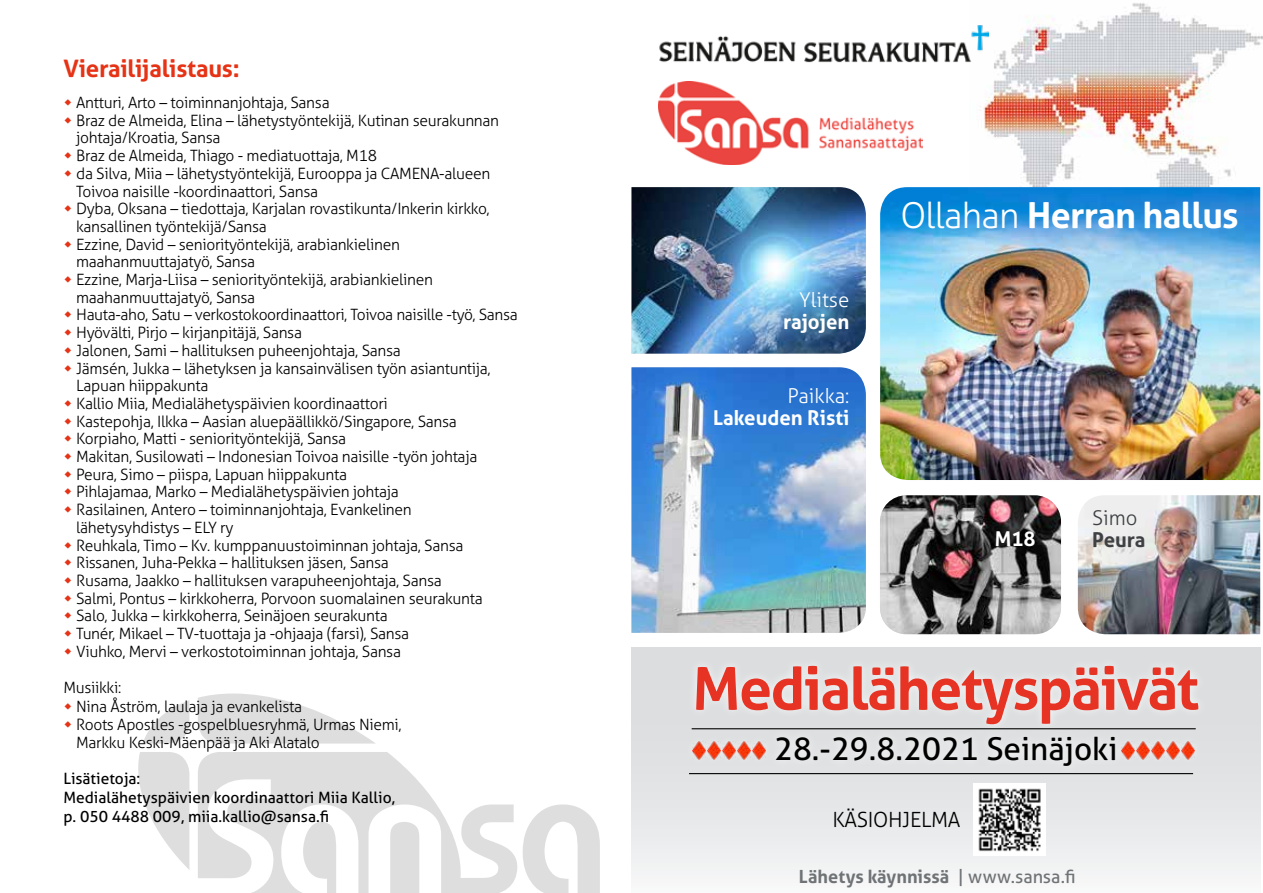
<style>
.page{position:relative;width:1263px;height:893px;background:#fff}
.page>*{position:absolute;margin:0;border:0;box-sizing:border-box;transform-origin:0 0}
.t1{font:700 58.8px "Aller";letter-spacing:-.025em;color:#e63323}
.t2{font:700 35.85px "Aller";letter-spacing:-.02em;color:#fff}
.t3{font:31.65px "Aller";color:#000}
.t4{font:700 24px "Aller";letter-spacing:-.01em;color:#e63316}
.t5{font:300 21px "Aller";letter-spacing:-.015em;color:#000}
.t6{font:700 20.4px "Aller";color:#fff}
.t7{font:300 20.4px "Aller";color:#fff}
.t8{font:700 20.4px "Aller";letter-spacing:-.005em;color:#3e4143}
.t9{font:300 20.4px "Aller";color:#3e4143}
.t10{font:700 18.15px "Aller";color:#6f7375}
.t11{font:300 15.6px/17.7px "Aller";letter-spacing:-.02em;color:#000}
.t12{font:15.6px/18.8px "Aller";color:#000}
.s1{font-weight:300}
.s2{font-weight:400}
</style>
<div class="page">
<svg style="left:138px;top:752px;width:51px;height:117px"></svg>
<svg style="left:198px;top:693px;width:177px;height:50px"></svg>
<svg style="left:143px;top:700px;width:46px;height:43px"></svg>
<svg style="left:523px;top:804px;width:77px;height:89px"></svg>
<svg style="left:198px;top:752px;width:319px;height:141px"></svg>
<img style="left:1078px;top:495px;width:182px;height:139px">
<img style="left:880px;top:495px;width:181px;height:139px">
<img style="left:980px;top:3px;width:283px;height:222px">
<img style="left:880px;top:187px;width:380px;height:293px">
<img style="left:631px;top:367px;width:235px;height:266px">
<div style="left:631px;top:648px;width:629px;height:245px;background:linear-gradient(to bottom,#d5d8d9,#f2f2f3)"></div>
<div style="left:687px;top:656px;width:520px;height:119px;background:#fff;opacity:.77"></div>
<img style="left:631px;top:187px;width:235px;height:167px">
<img style="left:659px;top:82px;width:263px;height:82px">
<img style="left:659px;top:24px;width:329px;height:50px">
<img style="left:973px;top:783px;width:73px;height:73px">
<div style="left:745px;top:734px;width:27px;height:32px;background:#dfe1e2"></div>
<img style="left:757px;top:742px;width:8px;height:17px">
<div style="left:730px;top:734px;width:27px;height:32px;background:#fff;opacity:.75"></div>
<img style="left:742px;top:742px;width:8px;height:17px">
<div style="left:715px;top:734px;width:27px;height:32px;background:#fff;opacity:.75"></div>
<img style="left:727px;top:742px;width:8px;height:17px">
<div style="left:700px;top:734px;width:27px;height:32px;background:#fff;opacity:.75"></div>
<img style="left:712px;top:742px;width:8px;height:17px">
<div style="left:685px;top:734px;width:27px;height:32px;background:#fff;opacity:.75"></div>
<img style="left:692px;top:742px;width:13px;height:17px">
<hr style="left:692px;top:728px;width:504px;height:1px;background:#000">
<hr style="left:689px;top:773px;width:504px;height:1px;background:#000">
<div style="left:1174px;top:734px;width:28px;height:32px;background:#dfe1e2"></div>
<img style="left:1187px;top:742px;width:8px;height:17px">
<div style="left:1159px;top:734px;width:28px;height:32px;background:#fff;opacity:.75"></div>
<div style="left:1144px;top:734px;width:28px;height:32px;background:#fff;opacity:.75"></div>
<div style="left:1129px;top:734px;width:28px;height:32px;background:#fff;opacity:.75"></div>
<img style="left:1142px;top:742px;width:8px;height:17px">
<div style="left:1114px;top:734px;width:28px;height:32px;background:#fff;opacity:.75"></div>
<img style="left:1122px;top:742px;width:13px;height:17px">
<h3 class="t4" style="left:63px;top:54px;width:178px">Vierailijalistaus:</h3>
<p class="t11" style="left:76px;top:94px;width:443px">Antturi, Arto – toiminnanjohtaja, Sansa<br>Braz de Almeida, Elina – lähetystyöntekijä, Kutinan seurakunnan johtaja/Kroatia, Sansa<br>Braz de Almeida, Thiago - mediatuottaja, M18<br>da Silva, Miia – lähetystyöntekijä, Eurooppa ja CAMENA-alueen Toivoa naisille -koordinaattori, Sansa<br>Dyba, Oksana – tiedottaja, Karjalan rovastikunta/Inkerin kirkko, kansallinen työntekijä/Sansa<br>Ezzine, David – seniorityöntekijä, arabiankielinen maahanmuuttajatyö, Sansa<br>Ezzine, Marja-Liisa – seniorityöntekijä, arabiankielinen maahanmuuttajatyö, Sansa<br>Hauta-aho, Satu – verkostokoordinaattori, Toivoa naisille -työ, Sansa Hyövälti, Pirjo – kirjanpitäjä, Sansa<br>Jalonen, Sami – hallituksen puheenjohtaja, Sansa<br>Jämsén, Jukka – lähetyksen ja kansainvälisen työn asiantuntija, Lapuan hiippakunta<br>Kallio Miia, Medialähetyspäivien koordinaattori<br>Kastepohja, Ilkka – Aasian aluepäällikkö/Singapore, Sansa Korpiaho, Matti - seniorityöntekijä, Sansa<br>Makitan, Susilowati – Indonesian Toivoa naisille -työn johtaja Peura, Simo – piispa, Lapuan hiippakunta<br>Pihlajamaa, Marko – Medialähetyspäivien johtaja<br>Rasilainen, Antero – toiminnanjohtaja, Evankelinen lähetysyhdistys – ELY ry<br>Reuhkala, Timo – Kv. kumppanuustoiminnan johtaja, Sansa Rissanen, Juha-Pekka – hallituksen jäsen, Sansa<br>Rusama, Jaakko – hallituksen varapuheenjohtaja, Sansa<br>Salmi, Pontus – kirkkoherra, Porvoon suomalainen seurakunta Salo, Jukka – kirkkoherra, Seinäjoen seurakunta<br>Tunér, Mikael – TV-tuottaja ja -ohjaaja (farsi), Sansa<br>Viuhko, Mervi – verkostotoiminnan johtaja, Sansa</p>
<p class="t11" style="left:76px;top:679px;width:327px;line-height:18.3px;text-indent:-13px">Musiikki:<br>Nina Åström, laulaja ja evankelista<br>Roots Apostles -gospelbluesryhmä, Urmas Niemi, Markku Keski-Mäenpää ja Aki Alatalo</p>
<p class="t12" style="left:63px;top:769px;width:333px">Lisätietoja:<br>Medialähetyspäivien koordinaattori Miia Kallio, p. 050 4488 009, miia.kallio@sansa.fi</p>
<h3 class="t7" style="left:799px;top:288px;width:52px">Ylitse</h3>
<h3 class="t6" style="left:783px;top:309px;width:68px">rajojen</h3>
<h3 class="t7" style="left:788px;top:384px;width:63px">Paikka:</h3>
<h3 class="t6" style="left:713px;top:405px;width:138px">Lakeuden Risti</h3>
<h2 class="t2" style="left:900px;top:193px;width:340px"><span class="s1">Ollahan</span> Herran hallus</h2>
<h3 class="t6" style="left:995px;top:526px;width:43px">M18</h3>
<h3 class="t9" style="left:1092px;top:505px;width:47px">Simo</h3>
<h3 class="t8" style="left:1092px;top:527px;width:55px">Peura</h3>
<h1 class="t1" style="left:692px;top:652px;width:508px">Medialähetyspäivät</h1>
<h3 class="t3" style="left:774px;top:730px;width:345px">28.-29.8.2021 Seinäjoki</h3>
<h3 class="t5" style="left:832px;top:807px;width:130px">KÄSIOHJELMA</h3>
<p class="t10" style="left:799px;top:865px;width:278px">Lähetys käynnissä <span class="s2">| www.sansa.fi</span></p>
</div>
